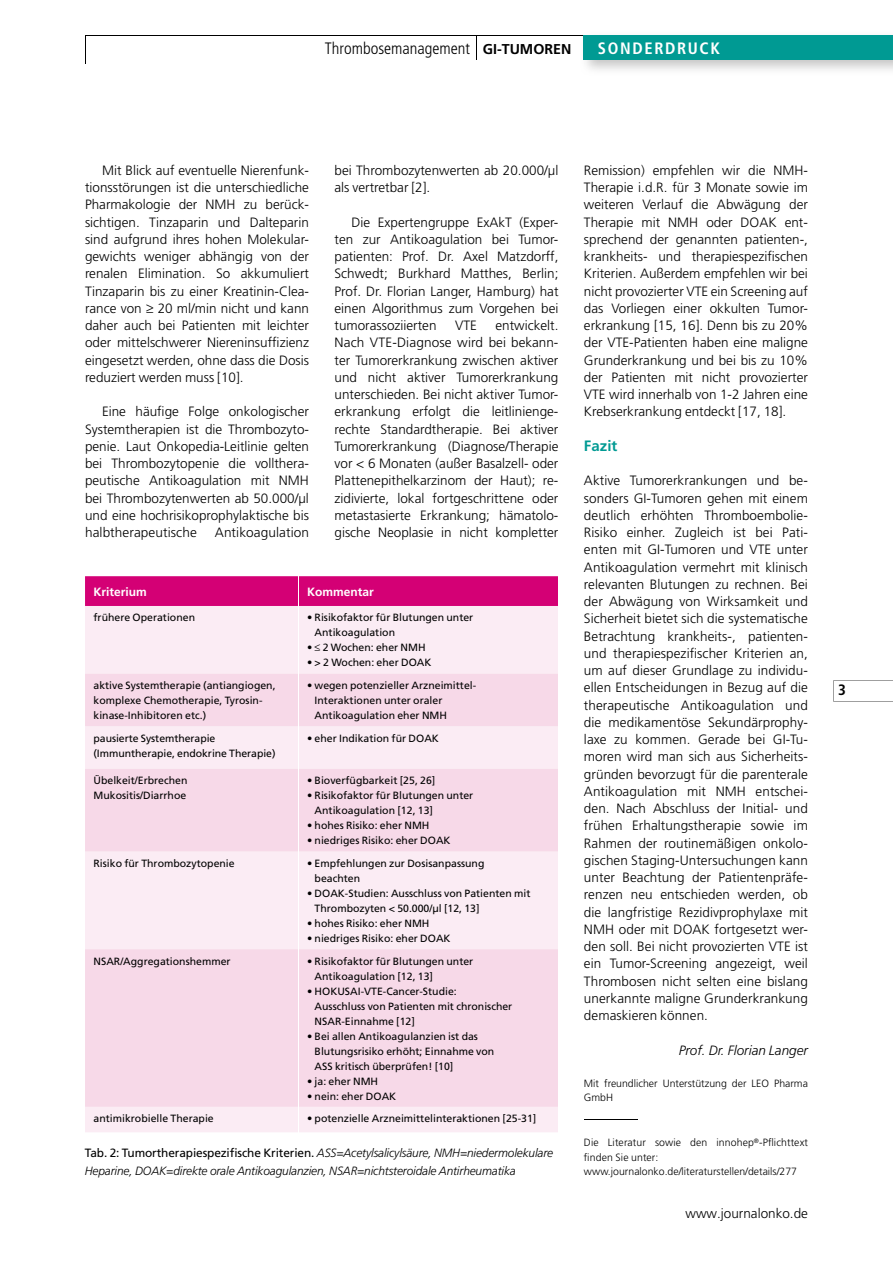
<style>
.page{position:relative;width:893px;height:1263px;background:#fff}
.page>*{position:absolute;margin:0;border:0;box-sizing:border-box;transform-origin:0 0}
.t1{font:300 condensed 16.5px "Frutiger";color:#000}
.t2{font:700 condensed 16.5px "Frutiger";letter-spacing:.1em;color:#fff}
.t3{font:700 15px "Frutiger";color:#009a93}
.t4{font:700 condensed 15px "Frutiger";color:#000}
.t5{font:300 13.5px/17.2px "Frutiger";color:#000;text-align:justify}
.t6{font:italic 300 13.5px "Frutiger";color:#000}
.t7{font:italic 300 12px/18px "Frutiger";letter-spacing:-.01em;color:#000}
.t8{font:700 12px "Frutiger";color:#fff}
.t9{font:10.5px/15px "Frutiger";color:#000}
.t10{font:300 10.5px/14.2px "Frutiger";color:#000}
.s1{font-weight:700;font-stretch:normal;font-size:14.25px}
.s2{font-weight:400;font-style:normal}
</style>
<div class="page">
<hr style="left:85px;top:35px;width:808px;height:1px;background:#000">
<svg style="left:833px;top:680px;width:60px;height:22px"></svg>
<svg style="left:85px;top:36px;width:1px;height:28px"></svg>
<svg style="left:476px;top:36px;width:1px;height:24px"></svg>
<img style="left:583px;top:36px;width:310px;height:34px">
<div style="left:584px;top:35px;width:309px;height:25px;background:#009a93"></div>
<hr style="left:584px;top:1119px;width:54px;height:1px;background:#000">
<div style="left:85px;top:576px;width:473px;height:30px;background:#d40075"></div>
<div style="left:85px;top:606px;width:473px;height:526px;background:#fbecf4"></div>
<svg style="left:85px;top:674px;width:473px;height:433px;background:#f8dfeb"></svg>
<hr style="left:298px;top:576px;width:1px;height:30px;background:#fff">
<hr style="left:298px;top:606px;width:1px;height:68px;background:#fff">
<hr style="left:298px;top:674px;width:1px;height:52px;background:#fff">
<hr style="left:298px;top:726px;width:1px;height:43px;background:#fff">
<hr style="left:298px;top:769px;width:1px;height:82px;background:#fff">
<hr style="left:298px;top:851px;width:1px;height:98px;background:#fff">
<hr style="left:298px;top:949px;width:1px;height:158px;background:#fff">
<svg style="left:298px;top:1107px;width:1px;height:25px"></svg>
<p class="t1" style="left:325px;top:39px;width:248px">Thrombosemanagement <span class="s1">GI-TUMOREN</span></p>
<p class="t2" style="left:598px;top:39px;width:124px">SONDERDRUCK</p>
<p class="t5" style="left:85px;top:162px;width:225px;text-indent:17px">Mit Blick auf eventuelle Nierenfunk&shy;tionsstörungen ist die unterschiedliche Pharmakologie der NMH zu berück&shy;sichtigen. Tinzaparin und Dalteparin sind aufgrund ihres hohen Molekular&shy;gewichts weniger abhängig von der renalen Elimination. So akkumuliert Tinzaparin bis zu einer Kreatinin-Clea&shy;rance von ≥ 20 ml/min nicht und kann daher auch bei Patienten mit leichter oder mittelschwerer Niereninsuffizienz eingesetzt werden, ohne dass die Dosis reduziert werden muss [10].</p>
<p class="t5" style="left:85px;top:403px;width:225px;text-indent:17px">Eine häufige Folge onkologischer Systemtherapien ist die Thrombozyto&shy;penie. Laut Onkopedia-Leitlinie gelten bei Thrombozytopenie die vollthera&shy;peutische Antikoagulation mit NMH bei Thrombozytenwerten ab 50.000/µl und eine hochrisikoprophylaktische bis halbtherapeutische</p>
<p class="t5" style="left:215px;top:524px;width:96px">Antikoagulation</p>
<p class="t5" style="left:334px;top:162px;width:225px">bei Thrombozytenwerten ab 20.000/µl als vertretbar [2].</p>
<p class="t5" style="left:334px;top:213px;width:225px;text-indent:17px">Die Expertengruppe ExAkT (Exper&shy;ten zur Antikoagulation bei Tumor&shy;patienten: Prof. Dr. Axel Matzdorff, Schwedt; Burkhard Matthes, Berlin; Prof. Dr. Florian Langer, Hamburg) hat einen Algorithmus zum Vorgehen bei tumor assoziierten</p>
<p class="t5" style="left:334px;top:317px;width:225px;text-indent:161px">entwickelt.<br>Nach VTE-Diagnose wird bei bekann&shy;ter Tumorerkrankung zwischen aktiver und nicht aktiver Tumorerkrankung unterschieden. Bei nicht aktiver Tumor&shy;erkrankung erfolgt die leitlinienge&shy;rechte Standardtherapie. Bei aktiver Tumorerkrankung (Diagnose/Therapie vor &lt; 6 Monaten (außer Basalzell- oder Plattenepithelkarzinom der Haut); re&shy;zidivierte, lokal fortgeschrittene oder metastasierte Erkrankung; hämatolo&shy;gische Neoplasie in nicht kompletter</p>
<p class="t5" style="left:455px;top:317px;width:23px">VTE</p>
<p class="t8" style="left:94px;top:584px;width:55px">Kriterium</p>
<p class="t8" style="left:307px;top:584px;width:68px">Kommentar</p>
<p class="t9" style="left:94px;top:610px;width:103px">frühere Operationen</p>
<p class="t9" style="left:315px;top:610px;width:160px;text-indent:-8px">• Risikofaktor für Blutungen unter<br>Anti koagulation</p>
<p class="t9" style="left:307px;top:640px;width:120px">• ≤ 2 Wochen: eher NMH</p>
<p class="t9" style="left:307px;top:655px;width:126px">• &gt; 2 Wochen: eher DOAK</p>
<p class="t9" style="left:94px;top:678px;width:184px">aktive Systemtherapie (antiangio gen, komplexe Chemotherapie, Tyrosin&shy;kinase-Inhibitoren etc.)</p>
<p class="t9" style="left:315px;top:678px;width:163px;text-indent:-8px">• wegen potenzieller Arzneimittel-<br>Inter aktionen unter oraler<br>Antikoagulation eher NMH</p>
<p class="t9" style="left:94px;top:730px;width:184px">pausierte Systemtherapie (Immuntherapie, endokrine Therapie)</p>
<p class="t9" style="left:307px;top:730px;width:133px">• eher Indikation für DOAK</p>
<p class="t9" style="left:94px;top:773px;width:95px">Übelkeit/Erbrechen<br>Mukositis/Diarrhoe</p>
<p class="t9" style="left:307px;top:773px;width:130px">• Bioverfügbarkeit [25, 26]</p>
<p class="t9" style="left:315px;top:788px;width:160px;text-indent:-8px">• Risikofaktor für Blutungen unter<br>Anti koagulation [12, 13]</p>
<p class="t9" style="left:307px;top:818px;width:124px">• hohes Risiko: eher NMH</p>
<p class="t9" style="left:307px;top:833px;width:145px">• niedriges Risiko: eher DOAK</p>
<p class="t9" style="left:94px;top:856px;width:143px">Risiko für Thrombozytopenie</p>
<p class="t9" style="left:315px;top:856px;width:171px;text-indent:-8px">• Empfehlungen zur Dosisanpassung beachten</p>
<p class="t9" style="left:315px;top:886px;width:217px;text-indent:-8px">• DOAK-Studien: Ausschluss von Patienten mit<br>Thrombozyten &lt; 50.000/µl [12, 13]</p>
<p class="t9" style="left:307px;top:916px;width:124px">• hohes Risiko: eher NMH</p>
<p class="t9" style="left:307px;top:931px;width:145px">• niedriges Risiko: eher DOAK</p>
<p class="t9" style="left:94px;top:953px;width:139px">NSAR/Aggregationshemmer</p>
<p class="t9" style="left:315px;top:953px;width:160px;text-indent:-8px">• Risikofaktor für Blutungen unter<br>Anti koagulation [12, 13]</p>
<p class="t9" style="left:315px;top:983px;width:199px;text-indent:-8px">• HOKUSAI-VTE-Cancer-Studie:<br>Ausschluss von Patienten mit chronischer<br>NSAR-Einnahme [12]</p>
<p class="t9" style="left:315px;top:1028px;width:181px;text-indent:-8px">• Bei allen Antikoagulanzien ist das<br>Blutungsrisiko erhöht; Einnahme von<br>ASS kritisch überprüfen! [10]</p>
<p class="t9" style="left:307px;top:1073px;width:73px">• ja: eher NMH</p>
<p class="t9" style="left:307px;top:1088px;width:91px">• nein: eher DOAK</p>
<p class="t9" style="left:94px;top:1111px;width:122px">antimikrobielle Therapie</p>
<p class="t9" style="left:307px;top:1111px;width:231px">• potenzielle Arzneimittelinteraktionen [25-31]</p>
<p class="t7" style="left:85px;top:1144px;width:470px"><span class="s2">Tab. 2: Tumortherapiespezifische Kriterien.</span> ASS=Acetylsalicylsäure, NMH=niedermolekulare<br>Heparine, DOAK=direkte orale Antikoagulanzien, NSAR=nicht steroidale Antirheumatika</p>
<p class="t5" style="left:584px;top:162px;width:225px">Remission) empfehlen wir die NMH-Therapie i.d.R. für 3 Monate sowie im weiteren Verlauf die Abwägung der Therapie mit NMH oder DOAK ent&shy;sprechend der genannten patienten-, krankheits- und therapiespezifischen Kriterien. Außerdem empfehlen wir bei nicht provozierter VTE ein Screening auf das Vorliegen einer okkulten Tumor&shy;erkrankung [15, 16]. Denn bis zu 20% der VTE-Patienten haben eine maligne Grunderkrankung und bei bis zu 10% der Patienten mit nicht provozierter VTE wird innerhalb von 1-2 Jahren eine Krebserkrankung entdeckt [17, 18].</p>
<p class="t3" style="left:584px;top:437px;width:35px">Fazit</p>
<p class="t5" style="left:584px;top:472px;width:225px">Aktive Tumorerkrankungen und be&shy;sonders GI-Tumoren gehen mit einem deutlich erhöhten Thromboembolie-Risiko einher. Zugleich ist bei Pati&shy;enten mit GI-Tumoren und VTE unter Antikoagulation vermehrt mit klinisch relevanten Blutungen zu rechnen. Bei der Abwägung von Wirksamkeit und Sicherheit bietet sich die systematische Betrachtung krankheits-, patienten&shy;und therapiespezifischer Kriterien an, um auf dieser Grundlage zu individu&shy;ellen Entscheidungen in Bezug auf die therapeutische Antikoagulation und die medikamentöse Sekundärprophy&shy;laxe zu kommen. Gerade bei GI-Tu&shy;moren wird man sich aus Sicherheits&shy;gründen bevorzugt für die parenterale Antikoagulation mit NMH entschei&shy;den. Nach Abschluss der Initial- und frühen Erhaltungstherapie sowie im Rahmen der routinemäßigen onkolo&shy;gischen Staging-Untersuchungen kann unter Beachtung der Patientenpräfe&shy;renzen neu entschieden werden, ob die langfristige Rezidivprophylaxe mit NMH oder mit DOAK fortgesetzt wer&shy;den soll. Bei nicht provozierten VTE ist ein Tumor-Screening angezeigt, weil Thrombosen nicht selten eine bislang unerkannte maligne Grunderkrankung demaskieren können.</p>
<p class="t6" style="left:679px;top:1042px;width:131px">Prof. Dr. Florian Langer</p>
<p class="t10" style="left:584px;top:1077px;width:225px;line-height:13.5px">Mit freundlicher Unterstützung der LEO Pharma<br>GmbH</p>
<p class="t10" style="left:584px;top:1136px;width:225px">Die Literatur sowie den innohep<sup>®</sup>-Pflichttext finden Sie unter: www.journalonko.de/literaturstellen/details/277</p>
<p class="t5" style="left:686px;top:1205px;width:124px">www.journalonko.de</p>
<p class="t4" style="left:838px;top:681px;width:9px">3</p>
</div>
